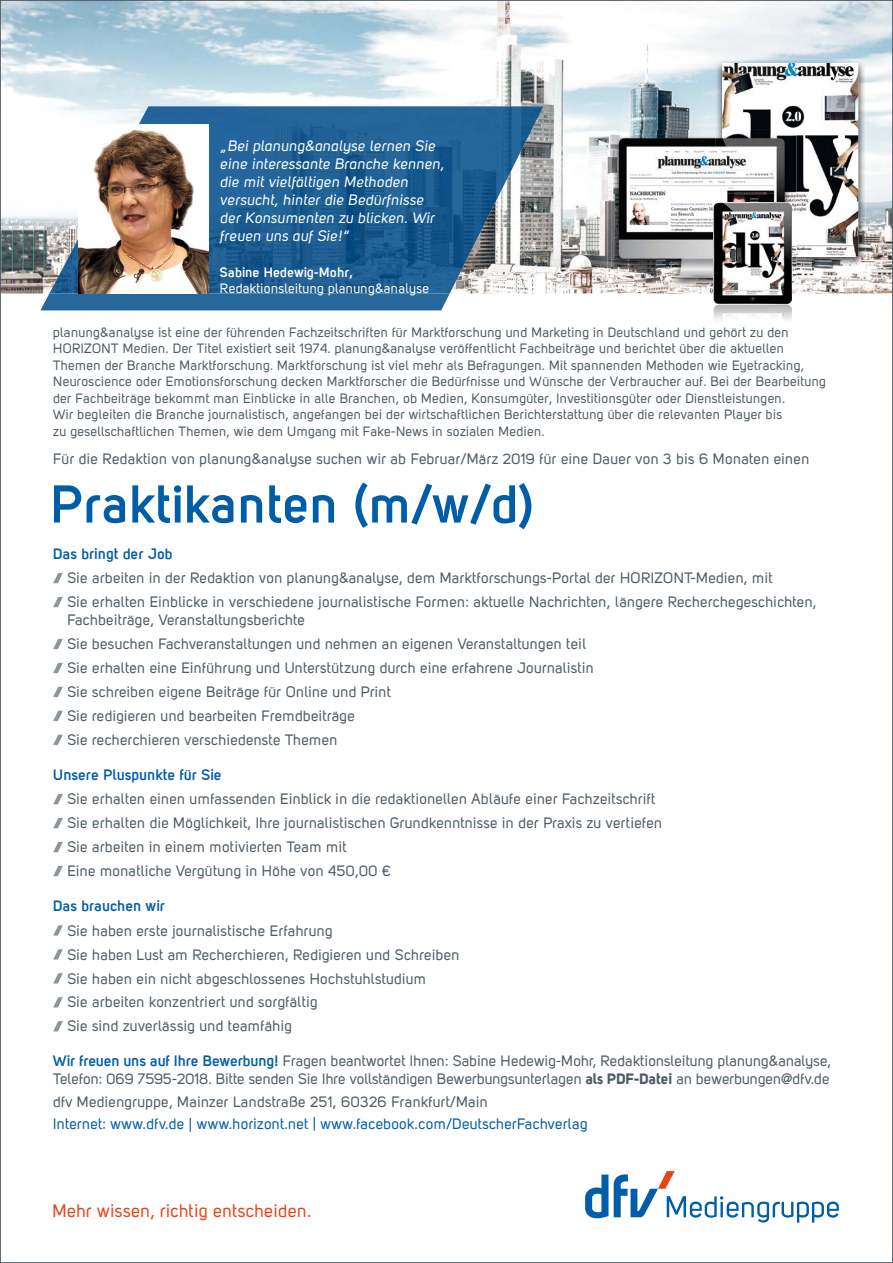
<style>
.page{position:relative;width:893px;height:1263px;background:#fff}
.page>*{position:absolute;margin:0;border:0;box-sizing:border-box;transform-origin:0 0}
.t1{font:700 52.5px "Uni Sans Semi";letter-spacing:.02em;color:#005ea8}
.t2{font:18px "Uni Sans Regular";letter-spacing:.02em;color:#e64415}
.t3{font:15px/24px "Uni Sans Regular";letter-spacing:.02em;color:#4d5c64}
.t4{font:15px/18px "Uni Sans Regular Italic";letter-spacing:.02em;color:#fff}
.t5{font:15px "Uni Sans Regular";letter-spacing:.02em;color:#005ea8}
.t6{font:700 15px "Uni Sans Semi";letter-spacing:.02em;color:#005ea8}
.t7{font:13.5px/16.5px "Uni Sans Regular";letter-spacing:.02em;color:#4d5c64}
.t8{font:13.5px "Uni Sans Regular";letter-spacing:.02em;color:#fff}
.t9{font:700 13.5px "Uni Sans Semi";letter-spacing:.02em;color:#fff}
.s1{font-family:"Uni Sans Semi";font-weight:700;color:#005ea8}
.s2{font-family:"Uni Sans Bold"}
</style>
<div class="page">
<img style="left:2px;top:2px;width:889px;height:291px">
<div style="left:40px;top:293px;width:410px;height:17px;background:#26679c"></div>
<img style="left:49px;top:106px;width:494px;height:187px">
<svg style="left:53px;top:573px;width:10px;height:10px"></svg>
<svg style="left:53px;top:597px;width:10px;height:10px"></svg>
<svg style="left:53px;top:639px;width:10px;height:10px"></svg>
<svg style="left:53px;top:663px;width:10px;height:10px"></svg>
<svg style="left:53px;top:687px;width:10px;height:10px"></svg>
<svg style="left:53px;top:711px;width:10px;height:10px"></svg>
<svg style="left:53px;top:735px;width:10px;height:10px"></svg>
<svg style="left:53px;top:794px;width:10px;height:10px"></svg>
<svg style="left:53px;top:818px;width:10px;height:10px"></svg>
<svg style="left:53px;top:842px;width:10px;height:10px"></svg>
<svg style="left:53px;top:866px;width:10px;height:10px"></svg>
<svg style="left:53px;top:925px;width:10px;height:11px"></svg>
<svg style="left:53px;top:949px;width:10px;height:10px"></svg>
<svg style="left:53px;top:973px;width:10px;height:10px"></svg>
<svg style="left:53px;top:997px;width:10px;height:10px"></svg>
<svg style="left:53px;top:1021px;width:10px;height:10px"></svg>
<svg style="left:614px;top:1171px;width:225px;height:52px"></svg>
<svg style="left:585px;top:1174px;width:23px;height:44px"></svg>
<img style="left:715px;top:60px;width:150px;height:208px">
<img style="left:722px;top:63px;width:136px;height:194px">
<img style="left:608px;top:130px;width:188px;height:162px">
<img style="left:722px;top:130px;width:74px;height:127px">
<img style="left:612px;top:135px;width:180px;height:153px">
<img style="left:715px;top:135px;width:77px;height:133px">
<img style="left:722px;top:135px;width:70px;height:122px">
<img style="left:714px;top:203px;width:77px;height:118px">
<img style="left:78px;top:124px;width:131px;height:170px">
<p class="t4" style="left:220px;top:136px;width:226px">„Bei planung&amp;analyse lernen Sie eine interessante Branche kennen, die mit vielfältigen Methoden versucht, hinter die Bedürfnisse der Konsumenten zu blicken. Wir freuen uns auf Sie!“</p>
<p class="t9" style="left:220px;top:264px;width:134px">Sabine Hedewig-Mohr,</p>
<p class="t8" style="left:220px;top:281px;width:211px">Redaktionsleitung planung&amp;analyse</p>
<p class="t7" style="left:53px;top:323px;width:774px">planung&amp;analyse ist eine der führenden Fachzeitschriften für Marktforschung und Marketing in Deutschland und gehört zu den HORIZONT Medien. Der Titel existiert seit 1974. planung&amp;analyse veröffentlicht Fachbeiträge und berichtet über die aktuellen Themen der Branche Marktforschung. Marktforschung ist viel mehr als Befragungen. Mit spannenden Methoden wie Eyetracking, Neuroscience oder Emotionsforschung decken Marktforscher die Bedürfnisse und Wünsche der Verbraucher auf. Bei der Bearbeitung der Fachbeiträge bekommt man Einblicke in alle Branchen, ob Medien, Konsumgüter, Investitionsgüter oder Dienstleistungen.<br>Wir begleiten die Branche journalistisch, angefangen bei der wirtschaftlichen Berichterstattung über die relevanten Player bis<br>zu gesellschaftlichen Themen, wie dem Umgang mit Fake-News in sozialen Medien.</p>
<p class="t3" style="left:53px;top:447px;width:758px">Für die Redaktion von planung&amp;analyse suchen wir ab Februar/März 2019 für eine Dauer von 3 bis 6 Monaten einen</p>
<h1 class="t1" style="left:51px;top:473px;width:485px">Praktikanten (m/w/d)</h1>
<p class="t6" style="left:53px;top:545px;width:121px">Das bringt der Job</p>
<p class="t3" style="left:67px;top:566px;width:751px">Sie arbeiten in der Redaktion von planung&amp;analyse, dem Marktforschungs-Portal der HORIZONT-Medien, mit<br>Sie erhalten Einblicke in verschiedene journalistische Formen: aktuelle Nachrichten, längere Recherchegeschichten,</p>
<p class="t3" style="left:67px;top:608px;width:528px">Fachbeiträge, Veranstaltungsberichte<br>Sie besuchen Fachveranstaltungen und nehmen an eigenen Veranstaltungen teil Sie erhalten eine Einführung und Unterstützung durch eine erfahrene Journalistin Sie schreiben eigene Beiträge für Online und Print<br>Sie redigieren und bearbeiten Fremdbeiträge<br>Sie recherchieren verschiedenste Themen</p>
<p class="t6" style="left:53px;top:766px;width:170px">Unsere Pluspunkte für Sie</p>
<p class="t3" style="left:67px;top:787px;width:596px">Sie erhalten einen umfassenden Einblick in die redaktionellen Abläufe einer Fachzeitschrift Sie erhalten die Möglichkeit, Ihre journalistischen Grundkenntnisse in der Praxis zu vertiefen Sie arbeiten in einem motivierten Team mit<br>Eine monatliche Vergütung in Höhe von 450,00 €</p>
<p class="t6" style="left:53px;top:897px;width:113px">Das brauchen wir</p>
<p class="t3" style="left:67px;top:918px;width:394px">Sie haben erste journalistische Erfahrung<br>Sie haben Lust am Recherchieren, Redigieren und Schreiben Sie haben ein nicht abgeschlossenes Hochstuhlstudium<br>Sie arbeiten konzentriert und sorgfältig<br>Sie sind zuverlässig und teamfähig</p>
<p class="t3" style="left:53px;top:1052px;width:780px;line-height:18px"><span class="s1">Wir freuen uns auf Ihre Bewerbung!</span> Fragen beantwortet Ihnen: Sabine Hedewig-Mohr, Redaktionsleitung planung&amp;analyse,<br>Telefon: 069 7595-2018. Bitte senden Sie Ihre vollständigen Bewerbungsunterlagen <span class="s2">als PDF-Datei</span> an bewerbungen@dfv.de</p>
<p class="t3" style="left:53px;top:1089px;width:436px">dfv Mediengruppe, Mainzer Landstraße 251, 60326 Frankfurt/Main</p>
<p class="t5" style="left:53px;top:1115px;width:536px">Internet: www.dfv.de | www.horizont.net | www.facebook.com/DeutscherFachverlag</p>
<p class="t2" style="left:52px;top:1200px;width:260px">Mehr wissen, richtig entscheiden.</p>
</div>
